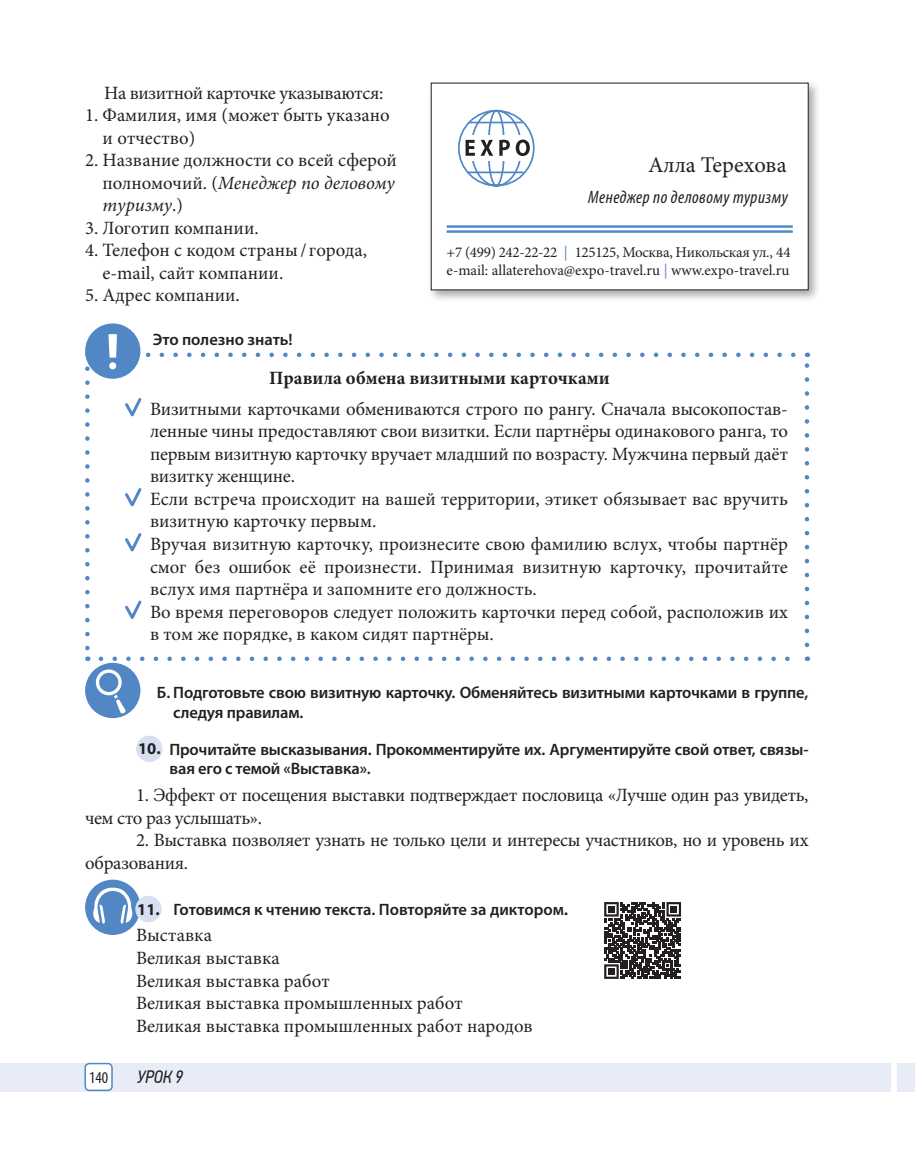
<style>
.page{position:relative;width:915px;height:1149px;background:#fff}
.page>*{position:absolute;margin:0;border:0;box-sizing:border-box;transform-origin:0 0}
.t1{font:22.5px "Minion Pro";color:#231f20}
.List_Paragraph{font:18.75px/22.5px "Minion Pro";letter-spacing:-.005em;color:#231f20}
.t2{font:italic condensed 18px "Myriad Pro";letter-spacing:.025em;color:#231f20}
.t3{font:italic 18px "PF Din Text Cond Pro";color:#231f20}
.формулировка_задания{font:600 16.5px/19.8px "Myriad Pro";letter-spacing:-.01em;color:#231f20}
.t4{font:700 16.5px "Myriad Pro";color:#231f20}
.t5{font:condensed 16.5px "Myriad Pro";color:#231f20}
.t6{font:15px/18px "Minion Pro";letter-spacing:-.01em;color:#231f20}
.s1{font-style:italic}
.s2{font-weight:700}
.s3{color:#5287c6}
.s4{font-family:"Minion Pro";font-weight:700;font-size:18.75px}
</style>
<div class="page">
<div style="left:896px;top:1062px;width:18px;height:28px;background:#e7ecf7"></div>
<div style="left:0;top:1062px;width:890px;height:28px;background:#e7ecf7"></div>
<div style="left:85px;top:1063px;width:27px;height:26px;background:#fff;border-radius:4px"></div>
<div style="left:84px;top:1062px;width:29px;height:28px;border:2px solid #5287c6;border-radius:4px"></div>
<svg style="left:101px;top:656px;width:689px;height:4px"></svg>
<svg style="left:85px;top:368px;width:5px;height:292px"></svg>
<svg style="left:804px;top:352px;width:4px;height:292px"></svg>
<svg style="left:125px;top:398px;width:17px;height:19px"></svg>
<svg style="left:125px;top:488px;width:17px;height:19px"></svg>
<svg style="left:125px;top:533px;width:17px;height:19px"></svg>
<svg style="left:125px;top:600px;width:17px;height:19px"></svg>
<div style="left:85px;top:662px;width:55px;height:56px;background:#5287c6;border-radius:50%"></div>
<svg style="left:96px;top:669px;width:30px;height:44px"></svg>
<div style="left:136px;top:735px;width:26px;height:26px;background:#d7e0f1;border-radius:50%"></div>
<div style="left:85px;top:879px;width:55px;height:55px;background:#5287c6;border-radius:50%"></div>
<svg style="left:93px;top:885px;width:40px;height:38px"></svg>
<div style="left:426px;top:79px;width:394px;height:223px;background:#231f20;opacity:.4"></div>
<div style="left:430px;top:83px;width:378px;height:207px;background:#fff"></div>
<svg style="left:458px;top:110px;width:76px;height:76px"></svg>
<hr style="left:446px;top:225px;width:346px;height:3px;background:#5287c6">
<hr style="left:446px;top:230px;width:346px;height:3px;background:#5287c6">
<div style="left:85px;top:323px;width:55px;height:55px;background:#5287c6;border-radius:50%"></div>
<svg style="left:108px;top:334px;width:685px;height:23px"></svg>
<div style="left:109px;top:362px;width:7px;height:7px;background:#fff;border-radius:50%"></div>
<div style="left:135px;top:895px;width:27px;height:26px;background:#d7e0f1;border-radius:50%"></div>
<svg style="left:604px;top:902px;width:76px;height:76px"></svg>
<p class="List_Paragraph" style="left:104px;top:82px;width:280px">На визитной карточке указываются:</p>
<p class="List_Paragraph" style="left:103px;top:104px;width:288px;text-indent:-18px">1. Фамилия, имя (может быть указано и отчество)</p>
<p class="List_Paragraph" style="left:103px;top:149px;width:296px;text-align:justify;text-indent:-18px">2. Название должности со всей сферой полномочий. (<span class="s1">Менеджер по деловому туризму</span>.)</p>
<p class="List_Paragraph" style="left:85px;top:217px;width:175px">3. Логотип компании.</p>
<p class="List_Paragraph" style="left:103px;top:239px;width:266px;text-indent:-18px">4. Телефон с кодом страны/города, e-mail, сайт компании.</p>
<p class="List_Paragraph" style="left:85px;top:284px;width:156px">5. Адрес компании.</p>
<p class="формулировка_задания" style="left:153px;top:329px;width:141px">Это полезно знать!</p>
<p class="List_Paragraph" style="left:150px;top:362px;width:639px;line-height:31px;text-indent:119px"><span class="s2">Правила обмена визитными карточками<br></span>Визитными карточками обмениваются строго по рангу. Сначала высокопостав-</p>
<p class="List_Paragraph" style="left:150px;top:420px;width:639px">ленные чины предоставляют свои визитки. Если партнёры одинакового ранга, то первым визитную карточку вручает младший по возрасту. Мужчина первый даёт визитку женщине.<br>Если встреча происходит на вашей территории, этикет обязывает вас вручить визитную карточку первым.<br>Вручая визитную карточку, произнесите свою фамилию вслух, чтобы партнёр смог без ошибок её произнести. Принимая визитную карточку, прочитайте вслух имя партнёра и запомните его должность.<br>Во время переговоров следует положить карточки перед собой, расположив их в том же порядке, в каком сидят партнёры.</p>
<p class="t1" style="left:647px;top:149px;width:140px">Алла Терехова</p>
<p class="t2" style="left:588px;top:186px;width:201px">Менеджер по деловому туризму</p>
<p class="t6" style="left:446px;top:243px;width:345px">+7 (499) 242-22-22 <span class="s3">|</span> 125125, Москва, Никольская ул., 44 e-mail: allaterehova@expo-travel.ru <span class="s3">|</span> www.expo-travel.ru</p>
<p class="формулировка_задания" style="left:173px;top:681px;width:636px;text-indent:-16px">Б. Подготовьте свою визитную карточку. Обменяйтесь визитными карточками в группе, следуя правилам.</p>
<p class="t4" style="left:138px;top:738px;width:24px">10.</p>
<p class="формулировка_задания" style="left:169px;top:738px;width:640px">Прочитайте высказывания. Прокомментируйте их. Аргументируйте свой ответ, связы&shy;вая его с темой «Выставка».</p>
<p class="List_Paragraph" style="left:85px;top:783px;width:724px;text-indent:51px">1. Эффект от посещения выставки подтверждает пословица «Лучше один раз увидеть, чем сто раз услышать».</p>
<p class="List_Paragraph" style="left:85px;top:828px;width:724px;text-indent:51px">2. Выставка позволяет узнать не только цели и интересы участников, но и уровень их образования.</p>
<p class="формулировка_задания" style="left:173px;top:898px;width:396px">Готовимся к чтению текста. Повторяйте за диктором<span class="s4">.</span></p>
<p class="List_Paragraph" style="left:136px;top:924px;width:77px">Выставка</p>
<p class="List_Paragraph" style="left:136px;top:946px;width:145px">Великая выставка</p>
<p class="List_Paragraph" style="left:136px;top:969px;width:195px">Великая выставка работ</p>
<p class="List_Paragraph" style="left:136px;top:991px;width:328px">Великая выставка промышленных работ</p>
<p class="List_Paragraph" style="left:136px;top:1014px;width:397px">Великая выставка промышленных работ народов</p>
<p class="t4" style="left:137px;top:898px;width:24px">11.</p>
<p class="t5" style="left:89px;top:1067px;width:21px">140</p>
<p class="t3" style="left:137px;top:1066px;width:48px">УРОК 9</p>
</div>
